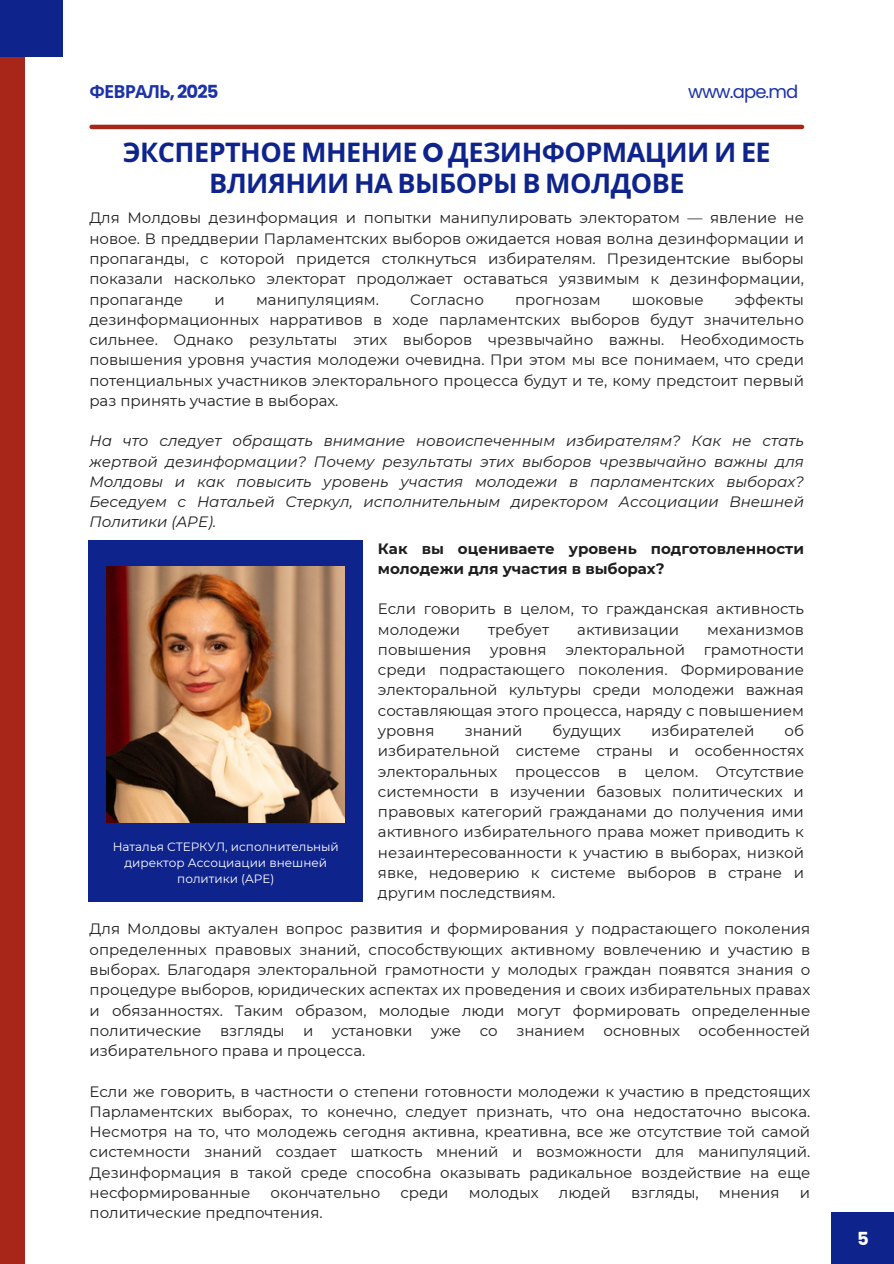
<style>
.page{position:relative;width:894px;height:1264px;background:#fff}
.page>*{position:absolute;margin:0;border:0;box-sizing:border-box;transform-origin:0 0}
.t1{font:700 27px/31.5px "Noto Sans";letter-spacing:-.02em;color:#0f238d;text-align:center}
.t2{font:700 18px "Noto Sans";letter-spacing:-.05em;color:#1c32a8}
.t3{font:18px "Poppins";letter-spacing:-.05em;color:#1c32a8}
.t4{font:700 18px "Poppins";color:#fff}
.t5{font:15px/20.2px "Montserrat";color:#1e1e1e;text-align:justify}
.t6{font:italic 15px/20.2px "Montserrat";color:#1e1e1e;text-align:justify}
.t7{font:700 15px/20.2px "Montserrat";color:#1e1e1e}
.t8{font:12px/16px "Montserrat";color:#fff;text-align:center}
.s1{font-family:"Poppins"}
</style>
<div class="page">
<div style="left:0;top:0;width:24px;height:1263px;background:#a72619"></div>
<div style="left:0;top:0;width:63px;height:56px;background:#0f238d"></div>
<div style="left:831px;top:1212px;width:62px;height:51px;background:#0f238d"></div>
<div style="left:89px;top:540px;width:274px;height:361px;background:#0f238d"></div>
<img style="left:107px;top:566px;width:238px;height:256px">
<hr style="left:92px;top:125px;width:709px;height:4px;background:#a72619">
<h3 class="t2" style="left:90px;top:79px;width:130px">ФЕВРАЛЬ<span class="s1">, 2025</span></h3>
<p class="t3" style="left:688px;top:79px;width:112px">www.ape.md</p>
<p class="t1" style="left:123px;top:136px;width:649px">ЭКСПЕРТНОЕ МНЕНИЕ <span class="s1">O</span> ДЕЗИНФОРМАЦИИ И ЕЕ<br>ВЛИЯНИИ НА ВЫБОРЫ В МОЛДОВЕ</p>
<h1 class="t5" style="left:89px;top:208px;width:716px">Для Молдовы дезинформация и попытки манипулировать электоратом — явление не новое. В преддверии Парламентских выборов ожидается новая волна дезинформации и пропаганды, с которой придется столкнуться избирателям. Президентские выборы показали насколько электорат продолжает оставаться уязвимым к дезинформации, пропаганде</h1>
<h1 class="t5" style="left:89px;top:289px;width:716px;text-indent:645px">эффекты дезинформационных нарративов в ходе парламентских выборов будут значительно сильнее. Однако результаты этих выборов чрезвычайно важны. Необходимость повышения уровня участия молодежи очевидна. При этом мы все понимаем, что среди потенциальных участников электорального процесса будут и те, кому предстоит первый раз принять участие в выборах.</h1>
<h5 class="t6" style="left:89px;top:431px;width:716px">На что следует обращать внимание новоиспеченным избирателям? Как не стать жертвой дезинформации? Почему результаты этих выборов чрезвычайно важны для Молдовы и как повысить уровень участия молодежи в парламентских выборах?<br>Беседуем с Натальей Стеркул, исполнительным директором Ассоциации Внешней Политики (APE).</h5>
<h1 class="t5" style="left:214px;top:289px;width:12px">и</h1>
<h1 class="t5" style="left:256px;top:289px;width:124px">манипуляциям.</h1>
<h1 class="t5" style="left:410px;top:289px;width:75px">Согласно</h1>
<h1 class="t5" style="left:515px;top:289px;width:87px">прогнозам</h1>
<h1 class="t5" style="left:631px;top:289px;width:73px">шоковые</h1>
<h5 class="t8" style="left:113px;top:838px;width:227px">Наталья СТЕРКУЛ, исполнительный директор Ассоциации внешней политики (APE)</h5>
<h5 class="t7" style="left:378px;top:538px;width:427px">Как вы оцениваете уровень подготовленности молодежи для участия в выборах?</h5>
<h5 class="t5" style="left:378px;top:599px;width:427px">Если говорить в целом, то гражданская активность молодежи</h5>
<h5 class="t5" style="left:488px;top:619px;width:63px">требует</h5>
<h5 class="t5" style="left:577px;top:619px;width:103px">активизации</h5>
<h5 class="t5" style="left:707px;top:619px;width:98px">механизмов</h5>
<h5 class="t5" style="left:378px;top:639px;width:95px">повышения</h5>
<h5 class="t5" style="left:490px;top:639px;width:58px">уровня</h5>
<h5 class="t5" style="left:565px;top:639px;width:121px">электоральной</h5>
<h5 class="t5" style="left:378px;top:639px;width:427px;text-indent:326px">грамотности среди подрастающего поколения. Формирование электоральной культуры среди молодежи важная составляющая этого процесса, наряду с повышением уровня</h5>
<h5 class="t5" style="left:378px;top:720px;width:427px;text-indent:406px">об избирательной системе страны и особенностях электоральных процессов в целом. Отсутствие системности в изучении базовых политических и правовых категорий гражданами до получения ими активного избирательного права может приводить к незаинтересованности к участию в выборах, низкой явке, недоверию к системе выборов в стране и другим последствиям.</h5>
<h5 class="t5" style="left:464px;top:720px;width:59px">знаний</h5>
<h5 class="t5" style="left:552px;top:720px;width:70px">будущих</h5>
<h5 class="t5" style="left:651px;top:720px;width:104px">избирателей</h5>
<h4 class="t5" style="left:90px;top:919px;width:722px">Для Молдовы актуален вопрос развития и формирования у подрастающего поколения определенных правовых знаний, способствующих активному вовлечению и участию в выборах. Благодаря электоральной грамотности у молодых граждан появятся знания о процедуре выборов, юридических аспектах их проведения и своих избирательных правах и обязанностях. Таким образом, молодые люди могут формировать определенные политические взгляды и установки уже со знанием основных особенностей избирательного права и процесса.</h4>
<h5 class="t5" style="left:90px;top:1081px;width:722px">Если же говорить, в частности о степени готовности молодежи к участию в предстоящих Парламентских выборах, то конечно, следует признать, что она недостаточно высока.<br>Несмотря на то, что молодежь сегодня активна, креативна, все же отсутствие той самой системности знаний создает шаткость мнений и возможности для манипуляций.<br>Дезинформация в такой среде способна оказывать радикальное воздействие на еще несформированные</h5>
<h5 class="t5" style="left:270px;top:1182px;width:111px">окончательно</h5>
<h5 class="t5" style="left:400px;top:1182px;width:50px">среди</h5>
<h5 class="t5" style="left:468px;top:1182px;width:71px">молодых</h5>
<h5 class="t5" style="left:559px;top:1182px;width:53px">людей</h5>
<h5 class="t5" style="left:631px;top:1182px;width:69px">взгляды,</h5>
<h5 class="t5" style="left:718px;top:1182px;width:62px">мнения</h5>
<h5 class="t5" style="left:799px;top:1182px;width:12px">и</h5>
<h5 class="t5" style="left:90px;top:1202px;width:234px">политические предпочтения.</h5>
<p class="t4" style="left:857px;top:1226px;width:13px">5</p>
</div>
